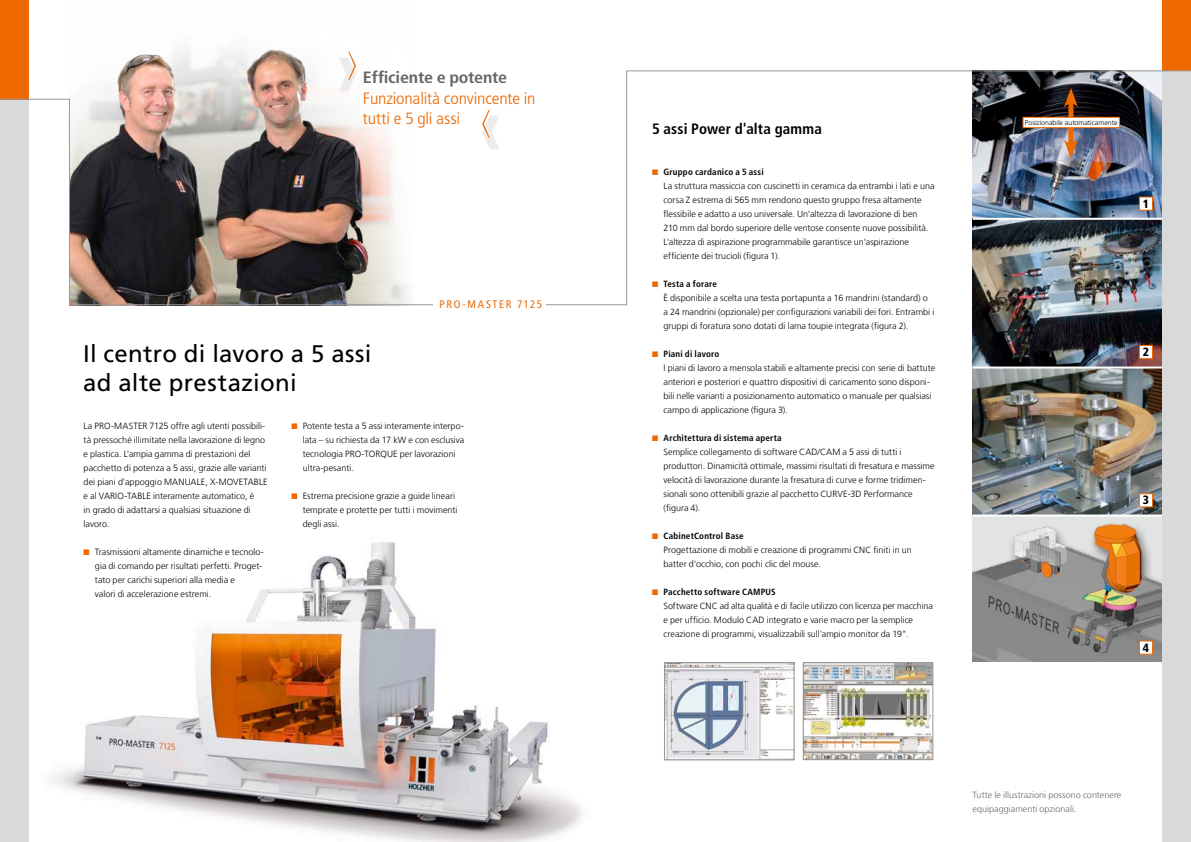
<style>
.page{position:relative;width:1191px;height:842px;background:#fff}
.page>*{position:absolute;margin:0;border:0;box-sizing:border-box;transform-origin:0 0}
.t1{font:24px/29px "Frutiger LT Com";letter-spacing:.01em;color:#000}
.t2{font:300 condensed 16.4px/20.6px "Frutiger";letter-spacing:-.01em;color:#ee6800;scale:1.1 1}
.t3{font:700 condensed 16.4px "Frutiger";letter-spacing:-.01em;color:#676767;scale:1.1 1}
.t4{font:700 condensed 15px "Frutiger";letter-spacing:.01em;color:#000}
.t5{font:900 condensed 12px "Frutiger";color:#000}
.t6{font:condensed 11px "Frutiger";letter-spacing:.14em;color:#ee6800}
.t7{font:300 9px/14px "Frutiger LT Com";color:#000}
.t8{font:700 condensed 9px "Frutiger LT";letter-spacing:.025em;color:#000}
.t9{font:300 9px/14px "Frutiger LT Com";letter-spacing:.005em;color:#676767}
.t10{font:300 7px "Frutiger";color:#000}
.s1{color:#ee6800}
</style>
<div class="page">
<img style="left:121px;top:49px;width:229px;height:21px">
<img style="left:972px;top:516px;width:190px;height:146px">
<img style="left:666px;top:664px;width:126px;height:94px">
<div style="left:664px;top:662px;width:130px;height:98px;border:1px solid #989898"></div>
<img style="left:805px;top:664px;width:126px;height:94px">
<div style="left:803px;top:662px;width:130px;height:98px;border:1px solid #989898"></div>
<img style="left:972px;top:305px;width:190px;height:61px">
<img style="left:972px;top:369px;width:190px;height:145px">
<div style="left:1138px;top:345px;width:15px;height:14px;background:#fff;border:1px solid #ee6800"></div>
<div style="left:1138px;top:493px;width:15px;height:14px;background:#fff;border:1px solid #ee6800"></div>
<div style="left:1138px;top:640px;width:15px;height:15px;background:#fff;border:1px solid #ee6800"></div>
<img style="left:50px;top:542px;width:532px;height:300px">
<div style="left:1162px;top:0;width:29px;height:842px;background:#d9d9d9"></div>
<div style="left:1162px;top:0;width:29px;height:71px;background:#ee6800"></div>
<div style="left:0;top:86px;width:28px;height:756px;background:#d9d9d9"></div>
<div style="left:0;top:0;width:28px;height:99px;background:#ee6800"></div>
<img style="left:0;top:70px;width:1191px;height:235px">
<div style="left:434px;top:296px;width:112px;height:16px;background:#fff"></div>
<svg style="left:339px;top:52px;width:17px;height:39px"></svg>
<svg style="left:482px;top:110px;width:17px;height:39px"></svg>
<div style="left:1068px;top:99px;width:5px;height:48px;background:#ee6800"></div>
<svg style="left:1063px;top:88px;width:15px;height:19px"></svg>
<svg style="left:1063px;top:139px;width:15px;height:20px"></svg>
<div style="left:1023px;top:117px;width:96px;height:11px;background:#fff"></div>
<div style="left:1022px;top:117px;width:97px;height:11px;border:1px solid #ee6800"></div>
<h2 class="t3" style="left:363px;top:68px;width:133px">Efficiente e potente</h2>
<h2 class="t2" style="left:363px;top:88px;width:158px">Funzionalità convincente in tutti e 5 gli assi</h2>
<h1 class="t1" style="left:83px;top:339px;width:290px">Il centro di lavoro a 5 assi ad alte prestazioni</h1>
<p class="t6" style="left:439px;top:298px;width:54px">PRO -MASTER</p>
<p class="t6" style="left:517px;top:298px;width:27px">7125</p>
<p class="t7" style="left:84px;top:419px;width:185px">La PRO-MASTER 7125 offre agli utenti possibili&shy;tà pressoché illimitate nella lavorazione di legno e plastica. L'ampia gamma di prestazioni del pacchetto di potenza a 5 assi, grazie alle varianti dei piani d'appoggio MANUALE, X-MOVETABLE e al VARIO-TABLE interamente automatico, è<br>in grado di adattarsi a qualsiasi situazione di lavoro.</p>
<p class="t7" style="left:95px;top:545px;width:170px;text-indent:-11px"><span class="s1">■</span> Trasmissioni altamente dinamiche e tecnolo&shy;gia di comando per risultati perfetti. Proget&shy;tato per carichi superiori alla media e<br>valori di accelerazione estremi.</p>
<p class="t7" style="left:303px;top:419px;width:163px;text-indent:-11px"><span class="s1">■</span> Potente testa a 5 assi interamente interpo&shy;lata – su richiesta da 17 kW e con esclusiva tecnologia PRO-TORQUE per lavorazioni ultra-pesanti.</p>
<p class="t7" style="left:303px;top:489px;width:156px;text-indent:-11px"><span class="s1">■</span> Estrema precisione grazie a guide lineari temprate e protette per tutti i movimenti degli assi.</p>
<h3 class="t4" style="left:652px;top:120px;width:171px">5 assi Power d'alta gamma</h3>
<p class="t8" style="left:652px;top:166px;width:113px"><span class="s1">■</span> Gruppo cardanico a 5 assi</p>
<p class="t7" style="left:663px;top:179px;width:272px">La struttura massiccia con cuscinetti in ceramica da entrambi i lati e una corsa Z estrema di 565 mm rendono questo gruppo fresa altamente flessibile e adatto a uso universale. Un'altezza di lavorazione di ben<br>210 mm dal bordo superiore delle ventose consente nuove possibilità.<br>L'altezza di aspirazione programmabile garantisce un'aspirazione efficiente dei trucioli (figura 1).</p>
<p class="t8" style="left:652px;top:278px;width:66px"><span class="s1">■</span> Testa a forare</p>
<p class="t7" style="left:663px;top:291px;width:272px">È disponibile a scelta una testa portapunta a 16 mandrini (standard) o a 24 mandrini (opzionale) per configurazioni variabili dei fori. Entrambi i gruppi di foratura sono dotati di lama toupie integrata (figura 2).</p>
<p class="t8" style="left:652px;top:348px;width:69px"><span class="s1">■</span> Piani di lavoro</p>
<p class="t7" style="left:663px;top:361px;width:273px">I piani di lavoro a mensola stabili e altamente precisi con serie di battute anteriori e posteriori e quattro dispositivi di caricamento sono disponi&shy;bili nelle varianti a posizionamento automatico o manuale per qualsiasi campo di applicazione (figura 3).</p>
<p class="t8" style="left:652px;top:432px;width:131px"><span class="s1">■</span> Architettura di sistema aperta</p>
<p class="t7" style="left:663px;top:445px;width:272px">Semplice collegamento di software CAD/CAM a 5 assi di tutti i produttori. Dinamicità ottimale, massimi risultati di fresatura e massime velocità di lavorazione durante la fresatura di curve e forme tridimen&shy;sionali sono ottenibili grazie al pacchetto CURVE-3D Performance (figura 4).</p>
<p class="t8" style="left:652px;top:530px;width:93px"><span class="s1">■</span> CabinetControl Base</p>
<p class="t7" style="left:663px;top:543px;width:250px">Progettazione di mobili e creazione di programmi CNC finiti in un batter d'occhio, con pochi clic del mouse.</p>
<p class="t8" style="left:652px;top:586px;width:125px"><span class="s1">■</span> Pacchetto software CAMPUS</p>
<p class="t7" style="left:663px;top:599px;width:271px">Software CNC ad alta qualità e di facile utilizzo con licenza per macchina e per ufficio. Modulo CAD integrato e varie macro per la semplice creazione di programmi, visualizzabili sull'ampio monitor da 19".</p>
<p class="t10" style="left:1025px;top:119px;width:94px">Posizionabile automaticamente</p>
<h3 class="t5" style="left:1142px;top:196px;width:8px">1</h3>
<h3 class="t5" style="left:1142px;top:345px;width:8px">2</h3>
<h3 class="t5" style="left:1142px;top:493px;width:8px">3</h3>
<h3 class="t5" style="left:1142px;top:640px;width:8px">4</h3>
<p class="t9" style="left:972px;top:788px;width:150px">Tutte le illustrazioni possono contenere equipaggiamenti opzionali.</p>
</div>
